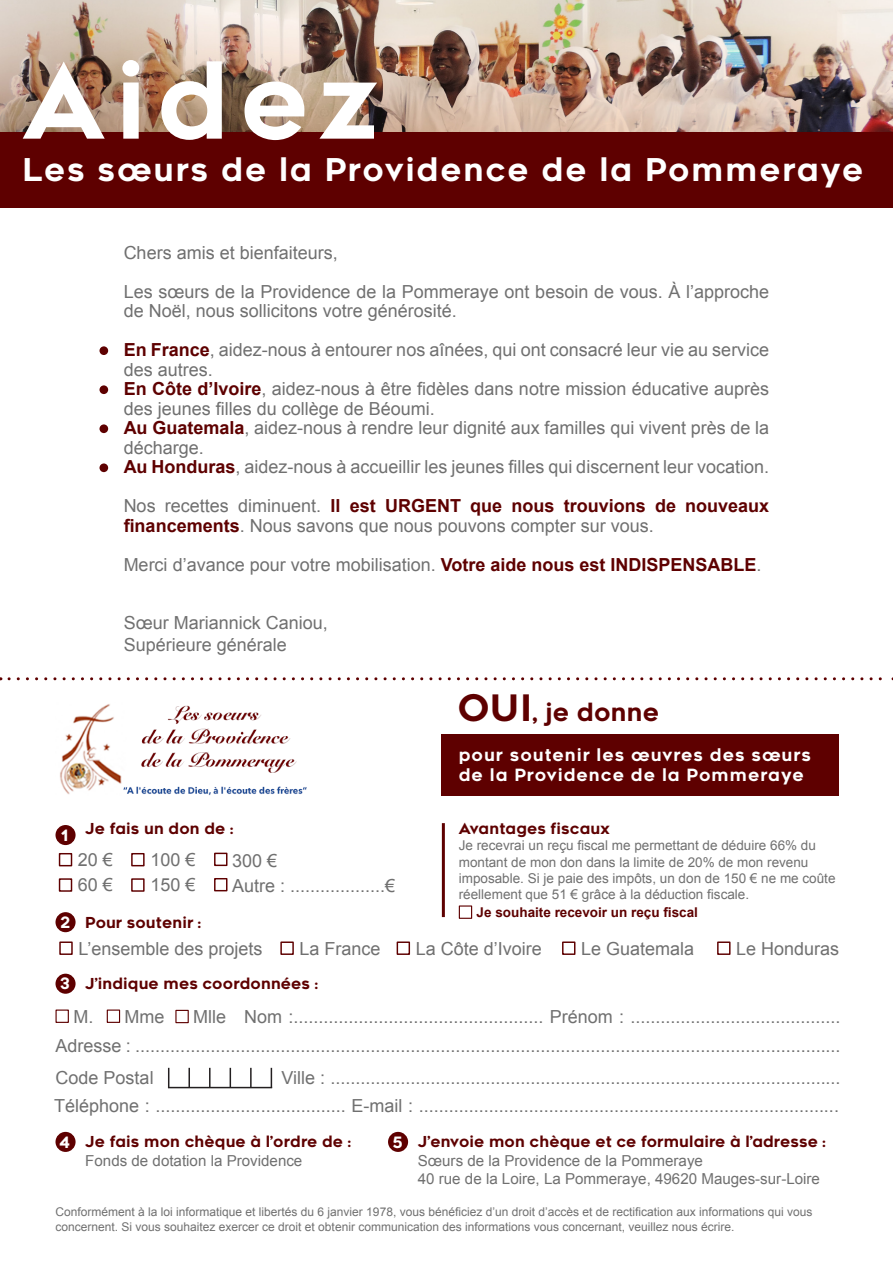
<style>
.page{position:relative;width:893px;height:1263px;background:#fff}
.page>*{position:absolute;margin:0;border:0;box-sizing:border-box;transform-origin:0 0}
.t1{font:102.3px "Renogare";letter-spacing:.1em;color:#fff}
.t2{font:31.35px "Renogare";letter-spacing:.05em;color:#fff}
.t3{font:24.3px "Renogare";color:#5e0000}
.t4{font:18px/19.5px "Arial";color:#707070}
.t5{font:16.8px/20.2px "Renogare";letter-spacing:.05em;color:#fff}
.t6{font:15.6px "Renogare";color:#fff}
.t7{font:15.15px/18.1px "Renogare";color:#5e0000}
.t8{font:15.15px/18.1px "Arial";color:#707070}
.t9{font:13.5px/16.2px "Arial";color:#707070}
.t10{font:700 13.5px "Arial";color:#5e0000}
.t11{font:12px/14.4px "Arial";color:#707070}
.s1{font-weight:700;color:#5e0000}
.s2{font-size:36.45px}
.s3{font-family:"Renogare";color:#5e0000}
.s4{font-family:"Arial";color:#707070}
</style>
<div class="page">
<img style="left:0;top:0;width:893px;height:132px">
<div style="left:0;top:132px;width:893px;height:76px;background:#5e0000"></div>
<svg style="left:9px;top:677px;width:884px;height:3px"></svg>
<img style="left:60px;top:704px;width:247px;height:92px">
<div style="left:442px;top:734px;width:397px;height:62px;background:#5e0000"></div>
<div style="left:55px;top:825px;width:21px;height:20px;background:#5e0000;border-radius:50%"></div>
<div style="left:55px;top:974px;width:21px;height:20px;background:#5e0000;border-radius:50%"></div>
<div style="left:55px;top:912px;width:21px;height:20px;background:#5e0000;border-radius:50%"></div>
<div style="left:55px;top:1132px;width:21px;height:20px;background:#5e0000;border-radius:50%"></div>
<div style="left:388px;top:1132px;width:20px;height:20px;background:#5e0000;border-radius:50%"></div>
<div style="left:56px;top:1009px;width:13px;height:14px;border:1px solid #5e0000"></div>
<div style="left:107px;top:1009px;width:13px;height:14px;border:1px solid #5e0000"></div>
<div style="left:175px;top:1010px;width:14px;height:13px;border:1px solid #5e0000"></div>
<div style="left:459px;top:905px;width:13px;height:14px;border:1px solid #5e0000"></div>
<div style="left:59px;top:853px;width:13px;height:13px;border:1px solid #5e0000"></div>
<div style="left:59px;top:941px;width:14px;height:14px;border:1px solid #5e0000"></div>
<div style="left:280px;top:941px;width:14px;height:14px;border:1px solid #5e0000"></div>
<div style="left:397px;top:941px;width:13px;height:14px;border:1px solid #5e0000"></div>
<div style="left:562px;top:941px;width:13px;height:14px;border:1px solid #5e0000"></div>
<div style="left:717px;top:941px;width:13px;height:14px;border:1px solid #5e0000"></div>
<div style="left:131px;top:853px;width:14px;height:13px;border:1px solid #5e0000"></div>
<div style="left:214px;top:853px;width:13px;height:13px;border:1px solid #5e0000"></div>
<div style="left:59px;top:878px;width:13px;height:14px;border:1px solid #5e0000"></div>
<div style="left:131px;top:878px;width:14px;height:14px;border:1px solid #5e0000"></div>
<div style="left:214px;top:878px;width:13px;height:13px;border:1px solid #5e0000"></div>
<hr style="left:442px;top:823px;width:3px;height:94px;background:#5e0000">
<hr style="left:168px;top:1087px;width:104px;height:1px;background:#231f20">
<svg style="left:168px;top:1068px;width:1px;height:19px"></svg>
<svg style="left:271px;top:1068px;width:1px;height:19px"></svg>
<hr style="left:188px;top:1068px;width:2px;height:20px;background:#231f20">
<hr style="left:209px;top:1068px;width:2px;height:20px;background:#231f20">
<svg style="left:230px;top:1068px;width:1px;height:19px"></svg>
<hr style="left:250px;top:1068px;width:2px;height:20px;background:#231f20">
<div style="left:99px;top:346px;width:9px;height:9px;background:#5e0000;border-radius:50%"></div>
<div style="left:99px;top:385px;width:9px;height:9px;background:#5e0000;border-radius:50%"></div>
<div style="left:99px;top:424px;width:9px;height:9px;background:#5e0000;border-radius:50%"></div>
<div style="left:99px;top:463px;width:9px;height:9px;background:#5e0000;border-radius:50%"></div>
<p class="t1" style="left:23px;top:35px;width:356px">Aidez</p>
<p class="t2" style="left:23px;top:150px;width:842px">Les sœurs de la Providence de la Pommeraye</p>
<p class="t4" style="left:124px;top:243px;width:216px">Chers amis et bienfaiteurs,</p>
<p class="t4" style="left:124px;top:282px;width:647px">Les sœurs de la Providence de la Pommeraye ont besoin de vous. À l’approche de Noël, nous sollicitons votre générosité.</p>
<p class="t4" style="left:124px;top:340px;width:647px"><span class="s1">En France</span>, aidez-nous à entourer nos aînées, qui ont consacré leur vie au service des autres.</p>
<p class="t4" style="left:124px;top:379px;width:647px"><span class="s1">En Côte d’Ivoire</span>, aidez-nous à être fidèles dans notre mission éducative auprès des jeunes filles du collège de Béoumi.</p>
<p class="t4" style="left:124px;top:418px;width:647px"><span class="s1">Au Guatemala</span>, aidez-nous à rendre leur dignité aux familles qui vivent près de la décharge.</p>
<p class="t4" style="left:124px;top:457px;width:647px"><span class="s1">Au Honduras</span>, aidez-nous à accueillir les jeunes filles qui discernent leur vocation.</p>
<p class="t4" style="left:124px;top:496px;width:647px">Nos recettes diminuent. <span class="s1">Il est URGENT que nous trouvions de nouveaux financements</span>. Nous savons que nous pouvons compter sur vous.</p>
<p class="t4" style="left:124px;top:555px;width:639px">Merci d’avance pour votre mobilisation. <span class="s1">Votre aide nous est INDISPENSABLE</span>.</p>
<p class="t4" style="left:124px;top:613px;width:206px">Sœur Mariannick Caniou,</p>
<p class="t4" style="left:124px;top:635px;width:165px">Supérieure générale</p>
<p class="t3" style="left:458px;top:697px;width:203px"><span class="s2">OUI</span>, je donne</p>
<p class="t5" style="left:459px;top:745px;width:354px">pour soutenir les œuvres des sœurs de la Providence de la Pommeraye</p>
<p class="t6" style="left:61px;top:825px;width:9px">1</p>
<p class="t6" style="left:60px;top:912px;width:12px">2</p>
<p class="t6" style="left:60px;top:973px;width:11px">3</p>
<p class="t7" style="left:85px;top:820px;width:149px">Je fais un don de :</p>
<p class="t4" style="left:78px;top:850px;width:37px">20 €</p>
<p class="t4" style="left:150px;top:850px;width:47px">100 €</p>
<p class="t4" style="left:232px;top:851px;width:47px">300 €</p>
<p class="t4" style="left:78px;top:875px;width:37px">60 €</p>
<p class="t4" style="left:150px;top:875px;width:47px">150 €</p>
<p class="t4" style="left:232px;top:876px;width:165px">Autre : ...................€</p>
<p class="t7" style="left:85px;top:913px;width:117px">Pour soutenir :</p>
<p class="t7" style="left:459px;top:820px;width:153px">Avantages fiscaux</p>
<p class="t9" style="left:459px;top:838px;width:378px">Je recevrai un reçu fiscal me permettant de déduire 66% du montant de mon don dans la limite de 20% de mon revenu imposable. Si je paie des impôts, un don de 150 € ne me coûte réellement que 51 € grâce à la déduction fiscale.</p>
<p class="t10" style="left:477px;top:903px;width:223px">Je souhaite recevoir un reçu fiscal</p>
<p class="t4" style="left:78px;top:939px;width:186px">L’ensemble des projets</p>
<p class="t4" style="left:299px;top:939px;width:83px">La France</p>
<p class="t4" style="left:416px;top:939px;width:128px">La Côte d’Ivoire</p>
<p class="t4" style="left:581px;top:939px;width:115px">Le Guatemala</p>
<p class="t4" style="left:736px;top:939px;width:105px">Le Honduras</p>
<p class="t7" style="left:85px;top:975px;width:234px">J’indique mes coordonnées :</p>
<p class="t4" style="left:244px;top:1007px;width:598px">Nom :.................................................. Prénom : ..........................................</p>
<p class="t4" style="left:56px;top:1036px;width:786px">Adresse : .............................................................................................................................................</p>
<p class="t4" style="left:56px;top:1068px;width:100px">Code Postal</p>
<p class="t4" style="left:281px;top:1068px;width:561px">Ville : ......................................................................................................</p>
<p class="t4" style="left:54px;top:1096px;width:786px">Téléphone : ...................................... E-mail : ....................................................................................</p>
<p class="t4" style="left:73px;top:1007px;width:21px">M.</p>
<p class="t4" style="left:125px;top:1007px;width:41px">Mme</p>
<p class="t4" style="left:193px;top:1007px;width:34px">Mlle</p>
<p class="t8" style="left:85px;top:1133px;width:267px"><span class="s3">Je fais mon chèque à l’ordre de :<br></span>Fonds de dotation la Providence</p>
<p class="t6" style="left:59px;top:1132px;width:12px">4</p>
<p class="t6" style="left:393px;top:1132px;width:12px">5</p>
<p class="t7" style="left:418px;top:1133px;width:409px">J’envoie mon chèque et ce formulaire à l’adresse :<br><span class="s4">Sœurs de la Providence de la Pommeraye</span></p>
<p class="t8" style="left:418px;top:1169px;width:404px">40 rue de la Loire, La Pommeraye, 49620 Mauges-sur-Loire</p>
<p class="t11" style="left:56px;top:1205px;width:758px">Conformément à la loi informatique et libertés du 6 janvier 1978, vous bénéficiez d’un droit d’accès et de rectification aux informations qui vous concernent. Si vous souhaitez exercer ce droit et obtenir communication des informations vous concernant, veuillez nous écrire.</p>
</div>
